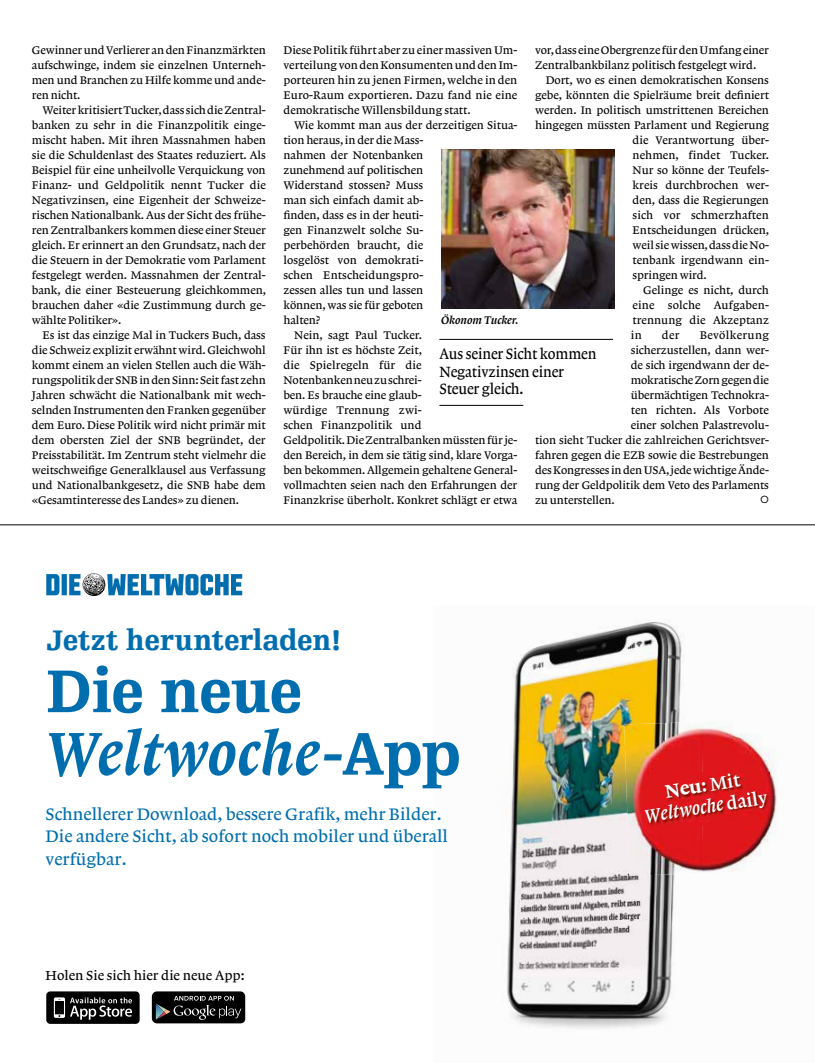
<style>
.page{position:relative;width:815px;height:1063px;background:#fff}
.page>*{position:absolute;margin:0;border:0;box-sizing:border-box;transform-origin:0 0}
.t1{font:63.75px "Lexicon No 1 Italic D Tab";letter-spacing:.01em;color:#006eae;scale:.93 1}
.t2{font:900 63.75px "Egyptienne FLT Std";letter-spacing:-.02em;color:#006eae;scale:.93 1}
.t3{font:900 29.88px "Egyptienne FLT Std";color:#006eae;scale:.93 1}
.t4{font:19.38px "Lexicon No 1 Italic C Tab";color:#fff;scale:.92 1}
.t5{font:19.38px "Lexicon No 1 Roman E Txt";color:#fff;scale:.92 1}
.t6{font:17.5px/22.5px "Lexicon No 1 Roman A Tab";color:#006eae}
.t7{font:15.62px/17.5px "Lexicon No 1 Roman A Txt";letter-spacing:-.01em;color:#000;scale:.92 1}
.t8{font:13.75px "Lexicon No 1 Roman A Tab";color:#000}
.t9{font:13.75px "Lexicon Xtra V05";color:#000}
.t10{font:11.62px/15px "Lexicon No 1 Roman A Txt";letter-spacing:-.005em;color:#000;text-align:justify}
.t11{font:11.62px "Lexicon No 1 Roman A Txt";letter-spacing:.015em;color:#000}
.t12{font:11.62px "Lexicon No 1 Italic C Txt";color:#000}
.t13{font:11.62px "Lexicon No 1 Roman A Txt";letter-spacing:.025em;color:#000}
.s1{font-family:"Egyptienne FLT Std";font-weight:900}
.s2{font-family:"Lexicon No 1 Roman C Tab"}
</style>
<div class="page">
<img style="left:441px;top:149px;width:174px;height:160px">
<hr style="left:439px;top:339px;width:174px;height:1px;background:#000">
<hr style="left:439px;top:405px;width:84px;height:1px;background:#000">
<svg style="left:46px;top:573px;width:196px;height:23px"></svg>
<img style="left:506px;top:621px;width:178px;height:408px">
<img style="left:624px;top:722px;width:79px;height:75px">
<img style="left:703px;top:722px;width:74px;height:76px">
<img style="left:627px;top:797px;width:75px;height:79px">
<img style="left:702px;top:798px;width:75px;height:75px">
<img style="left:644px;top:773px;width:126px;height:53px">
<svg style="left:46px;top:991px;width:94px;height:33px;background:#2e2e2e"></svg>
<div style="left:152px;top:991px;width:93px;height:32px;background:#000;border-radius:5px"></div>
<svg style="left:156px;top:996px;width:85px;height:24px"></svg>
<hr style="left:0;top:525px;width:815px;height:1px;background:#000">
<p class="t10" style="left:32px;top:42px;width:235px">Gewinner und Verlierer an den Finanzmärkten aufschwinge, indem sie einzelnen Unterneh&shy;men und Branchen zu Hilfe komme und ande&shy;ren nicht.</p>
<p class="t10" style="left:32px;top:102px;width:236px;text-indent:11px">Weiter kritisiert Tucker, dass sich die Zentral&shy;banken zu sehr in die Finanzpolitik einge&shy;mischt haben. Mit ihren Massnahmen haben sie die Schuldenlast des Staates reduziert. Als Beispiel für eine unheilvolle Verquickung von Finanz- und Geldpolitik nennt Tucker die Negativzinsen, eine Eigenheit der Schweize&shy;rischen Nationalbank. Aus der Sicht des frühe&shy;ren Zentralbankers kommen diese einer Steuer gleich. Er erinnert an den Grundsatz, nach der die Steuern in der Demokratie vom Parlament festgelegt werden. Massnahmen der Zentral&shy;bank, die einer Besteuerung gleichkommen, brauchen daher «die Zustimmung durch ge&shy;wählte Politiker».</p>
<p class="t10" style="left:32px;top:327px;width:235px;text-indent:11px">Es ist das einzige Mal in Tuckers Buch, dass die Schweiz explizit erwähnt wird. Gleichwohl kommt einem an vielen Stellen auch die Wäh&shy;rungspolitik der SNB in den Sinn: Seit fast zehn Jahren schwächt die Nationalbank mit wech&shy;selnden Instrumenten den Franken gegenüber dem Euro. Diese Politik wird nicht primär mit dem obersten Ziel der SNB begründet, der Preisstabilität. Im Zentrum steht vielmehr die weitschweifige Generalklausel aus Verfassung und Nationalbankgesetz, die SNB habe dem «Gesamtinteresse des Landes» zu dienen.</p>
<p class="t10" style="left:283px;top:42px;width:235px">Diese Politik führt aber zu einer massiven Um&shy;verteilung von den Konsumenten und den Im&shy;porteuren hin zu jenen Firmen, welche in den Euro-Raum exportieren. Dazu fand nie eine demokratische Willensbildung statt.</p>
<p class="t10" style="left:294px;top:117px;width:224px">Wie kommt man aus der derzeitigen Situa-</p>
<p class="t10" style="left:283px;top:132px;width:141px">tion heraus, in der die Mass-</p>
<p class="t10" style="left:283px;top:147px;width:141px">nahmen der Notenbanken</p>
<p class="t10" style="left:283px;top:162px;width:141px">zunehmend auf politischen</p>
<p class="t10" style="left:283px;top:177px;width:141px">Widerstand stossen? Muss</p>
<p class="t10" style="left:283px;top:192px;width:141px">man sich einfach damit ab-</p>
<p class="t10" style="left:283px;top:207px;width:141px">finden, dass es in der heuti-</p>
<p class="t10" style="left:283px;top:222px;width:141px">gen Finanzwelt solche Su-</p>
<p class="t10" style="left:283px;top:237px;width:141px">perbehörden braucht, die</p>
<p class="t10" style="left:283px;top:252px;width:141px">losgelöst von demokrati-</p>
<p class="t10" style="left:283px;top:267px;width:141px">schen Entscheidungspro-</p>
<p class="t10" style="left:283px;top:282px;width:141px">zessen alles tun und lassen</p>
<p class="t10" style="left:283px;top:297px;width:141px">können, was sie für geboten</p>
<p class="t10" style="left:283px;top:312px;width:38px">halten?</p>
<p class="t10" style="left:294px;top:327px;width:129px">Nein, sagt Paul Tucker.</p>
<p class="t10" style="left:283px;top:342px;width:140px">Für ihn ist es höchste Zeit,</p>
<p class="t10" style="left:283px;top:357px;width:140px">die Spielregeln für die</p>
<p class="t10" style="left:283px;top:372px;width:140px">Notenbanken neu zu schrei-</p>
<p class="t10" style="left:283px;top:387px;width:140px">ben. Es brauche eine glaub-</p>
<p class="t10" style="left:283px;top:402px;width:140px">würdige Trennung zwi-</p>
<p class="t10" style="left:283px;top:417px;width:140px">schen Finanzpolitik und</p>
<p class="t10" style="left:283px;top:432px;width:235px">Geldpolitik. Die Zentralbanken müssten für je-</p>
<p class="t10" style="left:283px;top:447px;width:235px">den Bereich, in dem sie tätig sind, klare Vorga-</p>
<p class="t10" style="left:283px;top:462px;width:235px">ben bekommen. Allgemein gehaltene General-</p>
<p class="t10" style="left:283px;top:477px;width:235px">vollmachten seien nach den Erfahrungen der</p>
<p class="t10" style="left:283px;top:492px;width:235px">Finanzkrise überholt. Konkret schlägt er etwa</p>
<p class="t10" style="left:535px;top:42px;width:235px">vor, dass eine Obergrenze für den Umfang einer<br>Zentralbankbilanz politisch festgelegt wird.</p>
<p class="t10" style="left:546px;top:72px;width:225px">Dort, wo es einen demokratischen Konsens</p>
<p class="t10" style="left:535px;top:87px;width:235px">gebe, könnten die Spielräume breit definiert</p>
<p class="t10" style="left:535px;top:102px;width:235px">werden. In politisch umstrittenen Bereichen</p>
<p class="t10" style="left:535px;top:117px;width:235px">hingegen müssten Parlament und Regierung</p>
<p class="t10" style="left:633px;top:132px;width:138px">die Verantwortung über-</p>
<p class="t10" style="left:633px;top:147px;width:138px">nehmen, findet Tucker.</p>
<p class="t10" style="left:633px;top:162px;width:138px">Nur so könne der Teufels-</p>
<p class="t10" style="left:633px;top:177px;width:138px">kreis durchbrochen wer-</p>
<p class="t10" style="left:633px;top:192px;width:138px">den, dass die Regierungen</p>
<p class="t10" style="left:633px;top:207px;width:138px">sich vor schmerzhaften</p>
<p class="t10" style="left:633px;top:222px;width:138px">Entscheidungen drücken,</p>
<p class="t10" style="left:633px;top:237px;width:138px">weil sie wissen, dass die No-</p>
<p class="t10" style="left:633px;top:252px;width:138px">tenbank irgendwann ein-</p>
<p class="t10" style="left:633px;top:267px;width:76px">springen wird.</p>
<p class="t10" style="left:643px;top:282px;width:127px">Gelinge es nicht, durch</p>
<p class="t11" style="left:633px;top:298px;width:137px">eine solche Aufgaben-</p>
<p class="t10" style="left:633px;top:312px;width:138px">trennung die Akzeptanz</p>
<p class="t10" style="left:631px;top:327px;width:13px">in</p>
<p class="t10" style="left:662px;top:327px;width:19px">der</p>
<p class="t13" style="left:700px;top:328px;width:71px">Bevölkerung</p>
<p class="t10" style="left:631px;top:342px;width:140px">sicherzustellen, dann wer-</p>
<p class="t10" style="left:631px;top:357px;width:140px">de sich irgendwann der de-</p>
<p class="t10" style="left:631px;top:372px;width:140px">mokratische Zorn gegen die</p>
<p class="t10" style="left:631px;top:387px;width:140px">übermächtigen Technokra-</p>
<p class="t10" style="left:631px;top:402px;width:140px">ten richten. Als Vorbote</p>
<p class="t10" style="left:631px;top:417px;width:140px">einer solchen Palastrevolu-</p>
<p class="t10" style="left:535px;top:432px;width:235px">tion sieht Tucker die zahlreichen Gerichtsver-</p>
<p class="t10" style="left:535px;top:447px;width:235px">fahren gegen die EZB sowie die Bestrebungen</p>
<p class="t10" style="left:535px;top:462px;width:235px">des Kongresses in den USA, jede wichtige Ände-</p>
<p class="t10" style="left:535px;top:477px;width:235px">rung der Geldpolitik dem Veto des Parlaments</p>
<p class="t10" style="left:535px;top:492px;width:81px">zu unterstellen.</p>
<p class="t9" style="left:761px;top:493px;width:10px">g</p>
<p class="t12" style="left:441px;top:313px;width:79px">Ökonom Tucker.</p>
<h3 class="t7" style="left:439px;top:345px;width:172px">Aus seiner Sicht kommen<br>Negativzinsen einer<br>Steuer gleich.</h3>
<h2 class="t3" style="left:46px;top:623px;width:319px">Jetzt herunterladen!</h2>
<h1 class="t2" style="left:46px;top:656px;width:277px">Die neue</h1>
<h1 class="t1" style="left:46px;top:717px;width:448px">Weltwoche-<span class="s1">App</span></h1>
<h3 class="t6" style="left:46px;top:803px;width:404px">Schnellerer Download, bessere Grafik, mehr Bilder.<br>Die andere Sicht, ab sofort noch mobiler und überall verfügbar.</h3>
<p class="t8" style="left:46px;top:968px;width:200px">Holen Sie sich hier die neue App:</p>
<h3 class="t5" style="left:664px;top:781px;width:83px;rotate:-9deg">Neu: <span class="s2">Mit</span></h3>
<h3 class="t4" style="left:643px;top:805px;width:136px;rotate:-9deg">Weltwoche <span class="s2">daily</span></h3>
</div>
